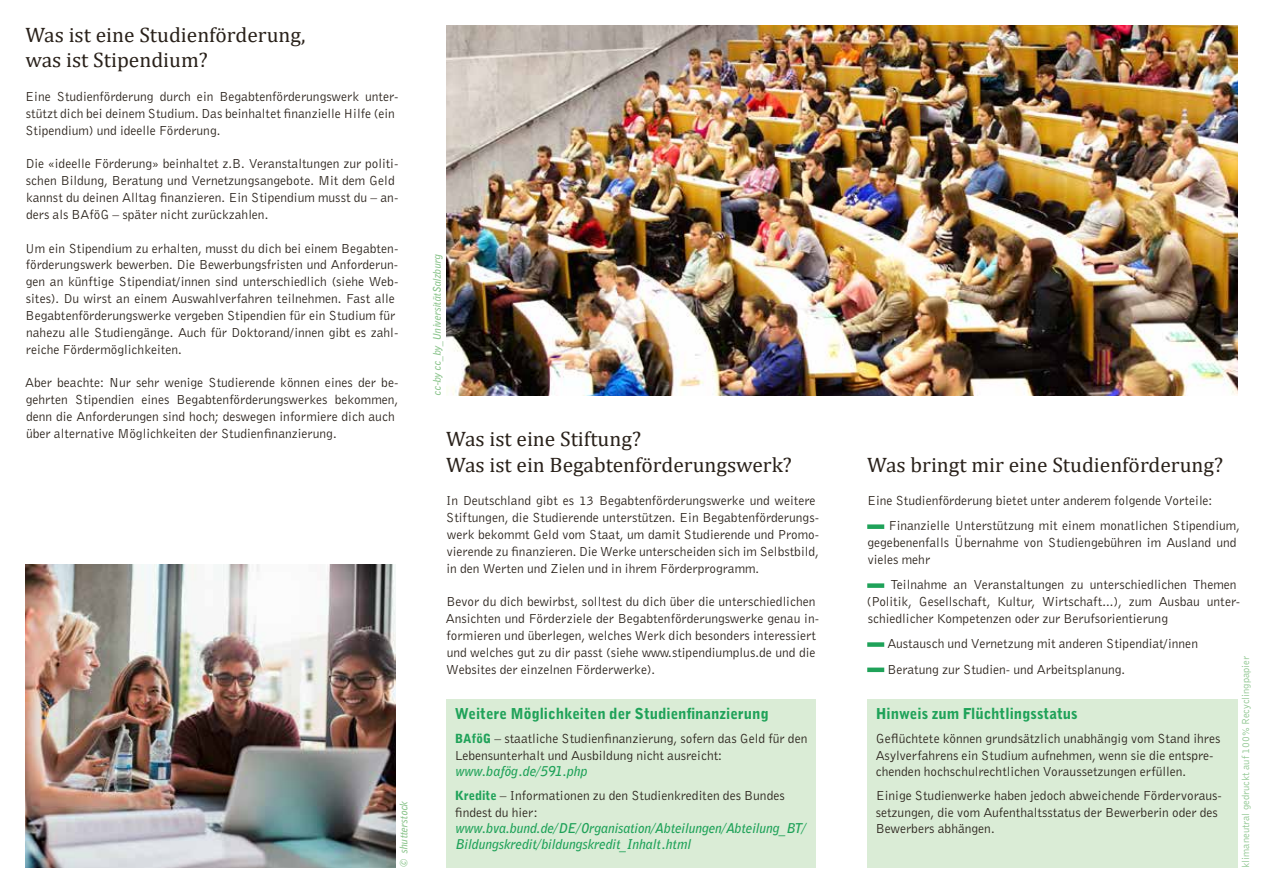
<style>
.page{position:relative;width:1263px;height:893px;background:#fff}
.page>*{position:absolute;margin:0;border:0;box-sizing:border-box;transform-origin:0 0}
.t1{font:21px/25.2px "Cambria";color:#29211a}
.t2{font:900 15px "Bell Gothic";color:#1fa259}
.t3{font:13.5px/16.8px "Bell Gothic";color:#29211a}
.t4{font:italic 700 13.5px/16.2px "Bell Gothic";color:#1fa259}
.t5{font:italic 700 10.5px "Bell Gothic";color:#8bc48c}
.t6{font:10.5px "Bell Gothic";color:#8bc48c}
.s1{font-weight:900;font-size:12.6px;color:#1fa259}
.s2{font-weight:700;font-style:italic;color:#1fa259}
</style>
<div class="page">
<div style="left:867px;top:524px;width:17px;height:5px;background:#1fa259"></div>
<div style="left:867px;top:583px;width:17px;height:5px;background:#1fa259"></div>
<div style="left:867px;top:642px;width:17px;height:5px;background:#1fa259"></div>
<hr style="left:867px;top:668px;width:17px;height:4px;background:#1fa259">
<div style="left:446px;top:699px;width:370px;height:168px;background:#daecd6"></div>
<div style="left:867px;top:699px;width:370px;height:169px;background:#daecd6"></div>
<img style="left:446px;top:25px;width:792px;height:371px">
<img style="left:26px;top:564px;width:370px;height:304px">
<h1 class="t1" style="left:26px;top:22px;width:281px">Was ist eine Studienförderung, was ist Stipendium?</h1>
<p class="t3" style="left:25px;top:88px;width:375px">Eine Studienförderung durch ein Begabtenförderungswerk unter&shy;stützt dich bei deinem Studium. Das beinhaltet finanzielle Hilfe (ein<br>Stipendium) und ideelle Förderung.</p>
<p class="t3" style="left:26px;top:155px;width:374px">Die «ideelle Förderung» beinhaltet z.B. Veranstaltungen zur politi&shy;schen Bildung, Beratung und Vernetzungsangebote. Mit dem Geld kannst du deinen Alltag finanzieren. Ein Stipendium musst du – an&shy;ders als BAföG – später nicht zurückzahlen.</p>
<p class="t3" style="left:25px;top:239px;width:375px">Um ein Stipendium zu erhalten, musst du dich bei einem Begabten&shy;förderungswerk bewerben. Die Bewerbungsfristen und Anforderun&shy;gen an künftige Stipendiat/innen sind unterschiedlich (siehe Web&shy;sites). Du wirst an einem Auswahlverfahren teilnehmen. Fast alle Begabtenförderungswerke vergeben Stipendien für ein Studium für nahezu alle Studiengänge. Auch für Doktorand/innen gibt es zahl&shy;reiche Fördermöglichkeiten.</p>
<p class="t3" style="left:25px;top:374px;width:375px">Aber beachte: Nur sehr wenige Studierende können eines der be&shy;gehrten Stipendien eines Begabtenförderungswerkes bekommen, denn die Anforderungen sind hoch; deswegen informiere dich auch über alternative Möglichkeiten der Studienfinanzierung.</p>
<p class="t5" style="left:396px;top:868px;width:69px;rotate:-90deg">© shutterstock</p>
<p class="t5" style="left:430px;top:396px;width:143px;rotate:-90deg">cc-by cc_by_UniversitätSalzburg</p>
<h1 class="t1" style="left:446px;top:426px;width:347px">Was ist eine Stiftung?<br>Was ist ein Begabtenförderungswerk?</h1>
<p class="t3" style="left:446px;top:492px;width:375px">In Deutschland gibt es 13 Begabtenförderungswerke und weitere Stiftungen, die Studierende unterstützen. Ein Begabtenförderungs&shy;werk bekommt Geld vom Staat, um damit Studierende und Promo&shy;vierende zu finanzieren. Die Werke unterscheiden sich im Selbstbild, in den Werten und Zielen und in ihrem Förderprogramm.</p>
<p class="t3" style="left:446px;top:593px;width:375px">Bevor du dich bewirbst, solltest du dich über die unterschiedlichen Ansichten und Förderziele der Begabtenförderungswerke genau in&shy;formieren und überlegen, welches Werk dich besonders interessiert und welches gut zu dir passt (siehe www.stipendiumplus.de und die Websites der einzelnen Förderwerke).</p>
<p class="t2" style="left:455px;top:703px;width:315px">Weitere Möglichkeiten der Studienfinanzierung</p>
<p class="t3" style="left:455px;top:730px;width:354px;line-height:16.2px"><span class="s1">BAföG</span> – staatliche Studienfinanzierung, sofern das Geld für den<br>Lebensunterhalt und Ausbildung nicht ausreicht:</p>
<p class="t3" style="left:455px;top:758px;width:332px;line-height:24.8px"><span class="s2">www.bafög.de/591.php<br></span><span class="s1">Kredite</span> – Informationen zu den Studienkrediten des Bundes</p>
<p class="t3" style="left:455px;top:803px;width:84px">findest du hier:</p>
<p class="t4" style="left:455px;top:820px;width:352px">www.bva.bund.de/DE/Organisation/Abteilungen/Abteilung_BT/<br>Bildungskredit/bildungskredit_Inhalt.html</p>
<h1 class="t1" style="left:867px;top:452px;width:357px">Was bringt mir eine Studienförderung?</h1>
<p class="t3" style="left:889px;top:488px;width:353px;line-height:25.2px;text-indent:-22px">Eine Studienförderung bietet unter anderem folgende Vorteile:<br>Finanzielle Unterstützung mit einem monatlichen Stipendium,</p>
<p class="t3" style="left:867px;top:534px;width:371px">gegebenenfalls Übernahme von Studiengebühren im Ausland und vieles mehr</p>
<p class="t3" style="left:867px;top:576px;width:375px;text-indent:24px">Teilnahme an Veranstaltungen zu unterschiedlichen Themen (Politik, Gesellschaft, Kultur, Wirtschaft...), zum Ausbau unter&shy;schiedlicher Kompetenzen oder zur Berufsorientierung</p>
<p class="t3" style="left:887px;top:631px;width:312px;line-height:25.2px">Austausch und Vernetzung mit anderen Stipendiat/innen<br>Beratung zur Studien- und Arbeitsplanung.</p>
<p class="t6" style="left:1239px;top:868px;width:213px;rotate:-90deg">klimaneutral gedruckt auf 100% Recyclingpapier</p>
<p class="t2" style="left:876px;top:703px;width:203px">Hinweis zum Flüchtlingsstatus</p>
<p class="t3" style="left:876px;top:730px;width:346px;line-height:16.2px">Geflüchtete können grundsätzlich unabhängig vom Stand ihres<br>Asylverfahrens ein Studium aufnehmen, wenn sie die entspre&shy;chenden hochschulrechtlichen Voraussetzungen erfüllen.</p>
<p class="t3" style="left:876px;top:787px;width:348px;line-height:16.2px">Einige Studienwerke haben jedoch abweichende Fördervoraus&shy;setzungen, die vom Aufenthaltsstatus der Bewerberin oder des<br>Bewerbers abhängen.</p>
</div>
